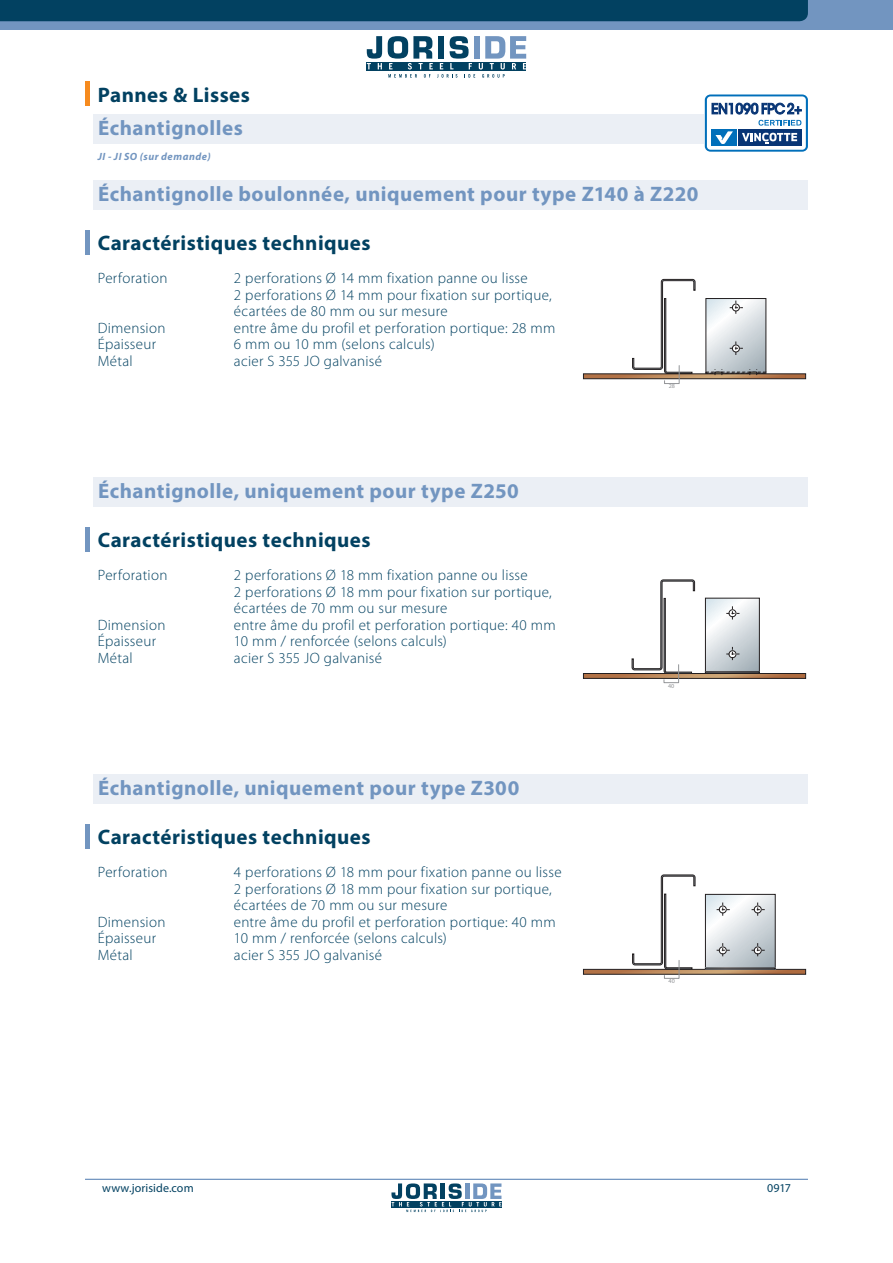
<style>
.page{position:relative;width:893px;height:1263px;background:#fff}
.page>*{position:absolute;margin:0;border:0;box-sizing:border-box;transform-origin:0 0}
.t1{font:700 21px "Myriad Pro";letter-spacing:.025em;color:#7295c0}
.t2{font:700 21px "Myriad Pro";letter-spacing:.025em;color:#024161}
.t3{font:300 15px/16.5px "Myriad Pro";letter-spacing:.02em;color:#024161}
.t4{font:12px "Myriad Pro";letter-spacing:.01em;color:#024161}
.t5{font:italic 700 10.5px "Myriad Pro";letter-spacing:.05em;color:#7295c0}
.t6{font:6.15px "Myriad Pro";color:#939598}
</style>
<div class="page">
<hr style="left:85px;top:82px;width:4px;height:24px;background:#f68b1f">
<div style="left:94px;top:115px;width:713px;height:29px;background:#ebeff5"></div>
<div style="left:94px;top:181px;width:714px;height:29px;background:#ebeff5"></div>
<hr style="left:85px;top:230px;width:4px;height:24px;background:#7295c0">
<div style="left:94px;top:478px;width:714px;height:29px;background:#ebeff5"></div>
<hr style="left:85px;top:527px;width:4px;height:24px;background:#7295c0">
<div style="left:94px;top:775px;width:714px;height:29px;background:#ebeff5"></div>
<hr style="left:85px;top:824px;width:4px;height:24px;background:#7295c0">
<svg style="left:705px;top:94px;width:103px;height:58px"></svg>
<svg style="left:583px;top:279px;width:223px;height:105px"></svg>
<svg style="left:583px;top:579px;width:223px;height:104px"></svg>
<svg style="left:583px;top:874px;width:223px;height:105px"></svg>
<div style="left:0;top:0;width:893px;height:30px;background:#7295c0"></div>
<div style="left:0;top:0;width:808px;height:21px;background:#024161"></div>
<div style="left:367px;top:62px;width:159px;height:9px;background:#024161"></div>
<svg style="left:367px;top:36px;width:15px;height:33px"></svg>
<svg style="left:388px;top:36px;width:138px;height:42px"></svg>
<svg style="left:391px;top:1183px;width:110px;height:29px"></svg>
<hr style="left:85px;top:1179px;width:723px;height:1px;background:#7295c0">
<h1 class="t2" style="left:98px;top:81px;width:154px">Pannes &amp; Lisses</h1>
<h1 class="t1" style="left:98px;top:114px;width:146px">Échantignolles</h1>
<p class="t5" style="left:98px;top:150px;width:114px">JI - JI SO (sur demande)</p>
<h1 class="t1" style="left:98px;top:180px;width:602px">Échantignolle boulonnée, uniquement pour type Z140 à Z220</h1>
<h1 class="t2" style="left:98px;top:229px;width:274px">Caractéristiques techniques</h1>
<p class="t3" style="left:98px;top:270px;width:71px">Perforation</p>
<p class="t3" style="left:234px;top:270px;width:319px">2 perforations Ø 14 mm fixation panne ou lisse<br>2 perforations Ø 14 mm pour fixation sur portique, écartées de 80 mm ou sur mesure</p>
<p class="t3" style="left:98px;top:319px;width:69px">Dimension</p>
<p class="t3" style="left:234px;top:319px;width:323px">entre âme du profil et perforation portique: 28 mm</p>
<p class="t3" style="left:98px;top:336px;width:60px">Épaisseur</p>
<p class="t3" style="left:234px;top:336px;width:202px">6 mm ou 10 mm (selons calculs)</p>
<p class="t3" style="left:98px;top:352px;width:37px">Métal</p>
<p class="t3" style="left:234px;top:352px;width:150px">acier S 355 JO galvanisé</p>
<h1 class="t1" style="left:98px;top:477px;width:422px">Échantignolle, uniquement pour type Z250</h1>
<h1 class="t2" style="left:98px;top:526px;width:274px">Caractéristiques techniques</h1>
<p class="t3" style="left:98px;top:567px;width:71px">Perforation</p>
<p class="t3" style="left:234px;top:567px;width:319px">2 perforations Ø 18 mm fixation panne ou lisse<br>2 perforations Ø 18 mm pour fixation sur portique, écartées de 70 mm ou sur mesure</p>
<p class="t3" style="left:98px;top:616px;width:69px">Dimension</p>
<p class="t3" style="left:234px;top:616px;width:323px">entre âme du profil et perforation portique: 40 mm</p>
<p class="t3" style="left:98px;top:633px;width:60px">Épaisseur</p>
<p class="t3" style="left:234px;top:633px;width:214px">10 mm / renforcée (selons calculs)</p>
<p class="t3" style="left:98px;top:649px;width:37px">Métal</p>
<p class="t3" style="left:234px;top:649px;width:150px">acier S 355 JO galvanisé</p>
<h1 class="t1" style="left:98px;top:774px;width:423px">Échantignolle, uniquement pour type Z300</h1>
<h1 class="t2" style="left:98px;top:823px;width:274px">Caractéristiques techniques</h1>
<p class="t3" style="left:98px;top:864px;width:71px">Perforation</p>
<p class="t3" style="left:234px;top:864px;width:329px">4 perforations Ø 18 mm pour fixation panne ou lisse<br>2 perforations Ø 18 mm pour fixation sur portique, écartées de 70 mm ou sur mesure</p>
<p class="t3" style="left:98px;top:913px;width:69px">Dimension</p>
<p class="t3" style="left:234px;top:913px;width:323px">entre âme du profil et perforation portique: 40 mm</p>
<p class="t3" style="left:98px;top:930px;width:60px">Épaisseur</p>
<p class="t3" style="left:234px;top:930px;width:214px">10 mm / renforcée (selons calculs)</p>
<p class="t3" style="left:98px;top:946px;width:37px">Métal</p>
<p class="t3" style="left:234px;top:946px;width:150px">acier S 355 JO galvanisé</p>
<p class="t6" style="left:669px;top:383px;width:8px">28</p>
<p class="t6" style="left:669px;top:679px;width:8px">40</p>
<p class="t6" style="left:668px;top:682px;width:8px">40</p>
<p class="t6" style="left:669px;top:681px;width:8px">28</p>
<p class="t6" style="left:669px;top:977px;width:8px">40</p>
<p class="t4" style="left:102px;top:1181px;width:93px">www.joriside.com</p>
<p class="t4" style="left:767px;top:1181px;width:25px">0917</p>
</div>
